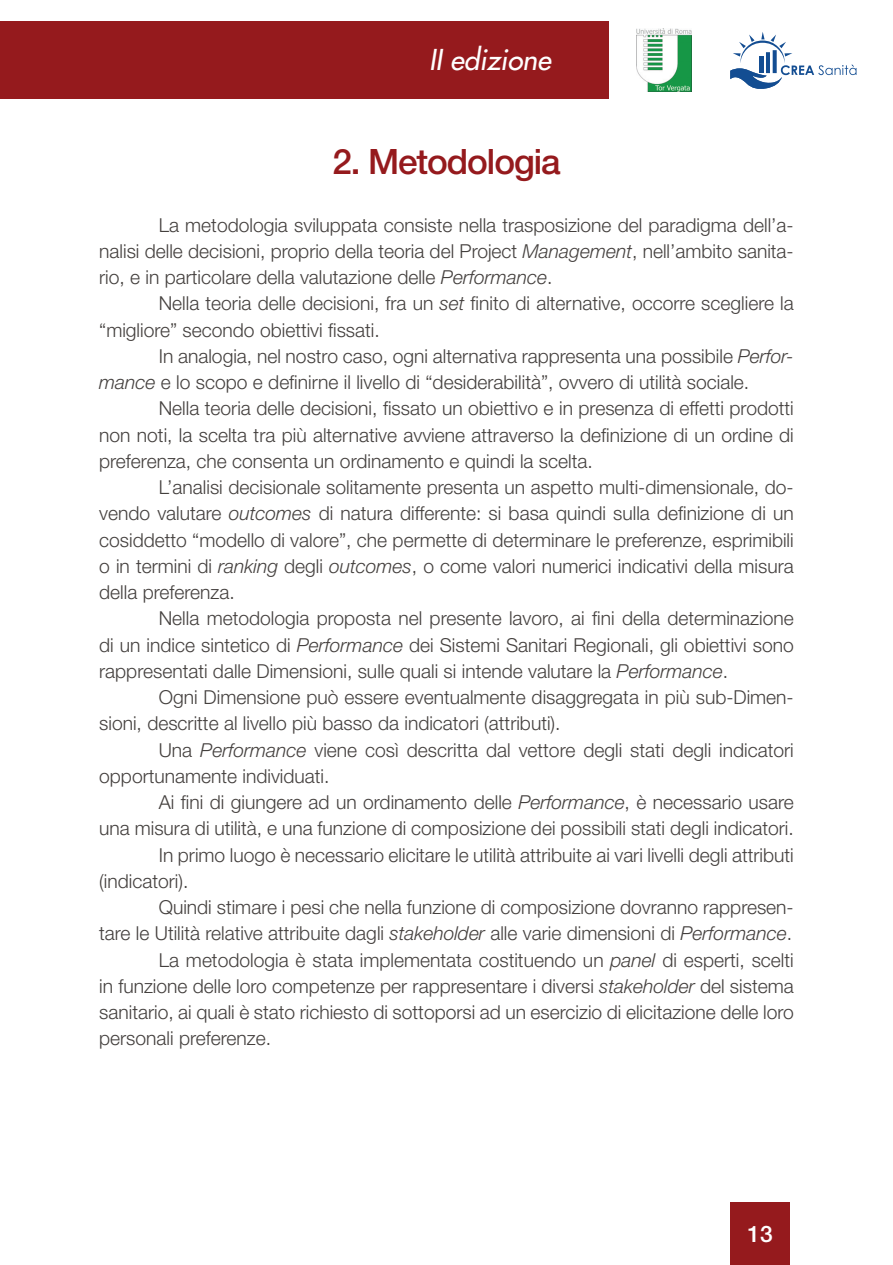
<style>
.page{position:relative;width:893px;height:1265px;background:#fff}
.page>*{position:absolute;margin:0;border:0;box-sizing:border-box;transform-origin:0 0}
.t1{font:500 35px "Helvetica Neue LT Std";letter-spacing:-.03em;color:#951a1d}
.t2{font:italic 500 28px "Futura Std";color:#fff}
.t3{font:500 22.75px "Helvetica Neue LT Std";color:#fff}
.t4{font:300 19.25px/26.2px "Helvetica Neue LT Std";color:#44403e;text-align:justify}
.s1{font-style:italic}
</style>
<div class="page">
<div style="left:0;top:21px;width:609px;height:77px;background:#951a1d"></div>
<div style="left:730px;top:1202px;width:60px;height:63px;background:#951a1d"></div>
<svg style="left:730px;top:32px;width:126px;height:57px"></svg>
<img style="left:636px;top:29px;width:56px;height:62px">
<h2 class="t2" style="left:429px;top:46px;width:123px">II edizione</h2>
<h1 class="t1" style="left:332px;top:149px;width:230px">2. Metodologia</h1>
<p class="t4" style="left:99px;top:214px;width:696px;text-indent:60px">La metodologia sviluppata consiste nella trasposizione del paradigma dell’a&shy;nalisi delle decisioni, proprio della teoria del Project <span class="s1">Management</span>, nell’ambito sanita&shy;rio, e in particolare della valutazione delle <span class="s1">Performance</span>.</p>
<p class="t4" style="left:99px;top:292px;width:696px;text-indent:60px">Nella teoria delle decisioni, fra un <span class="s1">set</span> finito di alternative, occorre scegliere la “migliore” secondo obiettivi fissati.</p>
<p class="t4" style="left:99px;top:345px;width:696px;text-indent:60px">In analogia, nel nostro caso, ogni alternativa rappresenta una possibile <span class="s1">Perfor&shy;mance</span> e lo scopo e definirne il livello di “desiderabilità”, ovvero di utilità sociale.</p>
<p class="t4" style="left:99px;top:397px;width:696px;text-indent:60px">Nella teoria delle decisioni, fissato un obiettivo e in presenza di effetti prodotti non noti, la scelta tra più alternative avviene attraverso la definizione di un ordine di preferenza, che consenta un ordinamento e quindi la scelta.</p>
<p class="t4" style="left:99px;top:476px;width:696px;text-indent:60px">L’analisi decisionale solitamente presenta un aspetto multi-dimensionale, do&shy;vendo valutare <span class="s1">outcomes</span> di natura differente: si basa quindi sulla definizione di un cosiddetto “modello di valore”, che permette di determinare le preferenze, esprimibili o in termini di <span class="s1">ranking</span> degli <span class="s1">outcomes</span>, o come valori numerici indicativi della misura della preferenza.</p>
<p class="t4" style="left:99px;top:607px;width:696px;text-indent:60px">Nella metodologia proposta nel presente lavoro, ai fini della determinazione di un indice sintetico di <span class="s1">Performance</span> dei Sistemi Sanitari Regionali, gli obiettivi sono rappresentati dalle Dimensioni, sulle quali si intende valutare la <span class="s1">Performance</span>.</p>
<p class="t4" style="left:99px;top:686px;width:696px;text-indent:60px">Ogni Dimensione può essere eventualmente disaggregata in più sub-Dimen&shy;sioni, descritte al livello più basso da indicatori (attributi).</p>
<p class="t4" style="left:99px;top:739px;width:696px;text-indent:60px">Una <span class="s1">Performance</span> viene così descritta dal vettore degli stati degli indicatori opportunamente individuati.</p>
<p class="t4" style="left:159px;top:791px;width:636px">Ai fini di giungere ad un ordinamento delle <span class="s1">Performance</span>, è necessario usare</p>
<p class="t4" style="left:99px;top:817px;width:696px">una misura di utilità, e una funzione di composizione dei possibili stati degli indicatori.</p>
<p class="t4" style="left:159px;top:844px;width:636px">In primo luogo è necessario elicitare le utilità attribuite ai vari livelli degli attributi</p>
<p class="t4" style="left:99px;top:870px;width:91px">(indicatori).</p>
<p class="t4" style="left:159px;top:896px;width:636px">Quindi stimare i pesi che nella funzione di composizione dovranno rappresen-</p>
<p class="t4" style="left:99px;top:922px;width:694px">tare le Utilità relative attribuite dagli <span class="s1">stakeholder</span> alle varie dimensioni di <span class="s1">Performance</span>.</p>
<p class="t4" style="left:159px;top:949px;width:636px">La metodologia è stata implementata costituendo un <span class="s1">panel</span> di esperti, scelti</p>
<p class="t4" style="left:99px;top:975px;width:696px">in funzione delle loro competenze per rappresentare i diversi <span class="s1">stakeholder</span> del sistema</p>
<p class="t4" style="left:99px;top:1001px;width:696px">sanitario, ai quali è stato richiesto di sottoporsi ad un esercizio di elicitazione delle loro</p>
<p class="t4" style="left:99px;top:1027px;width:173px">personali preferenze.</p>
<p class="t3" style="left:748px;top:1225px;width:27px">13</p>
</div>
